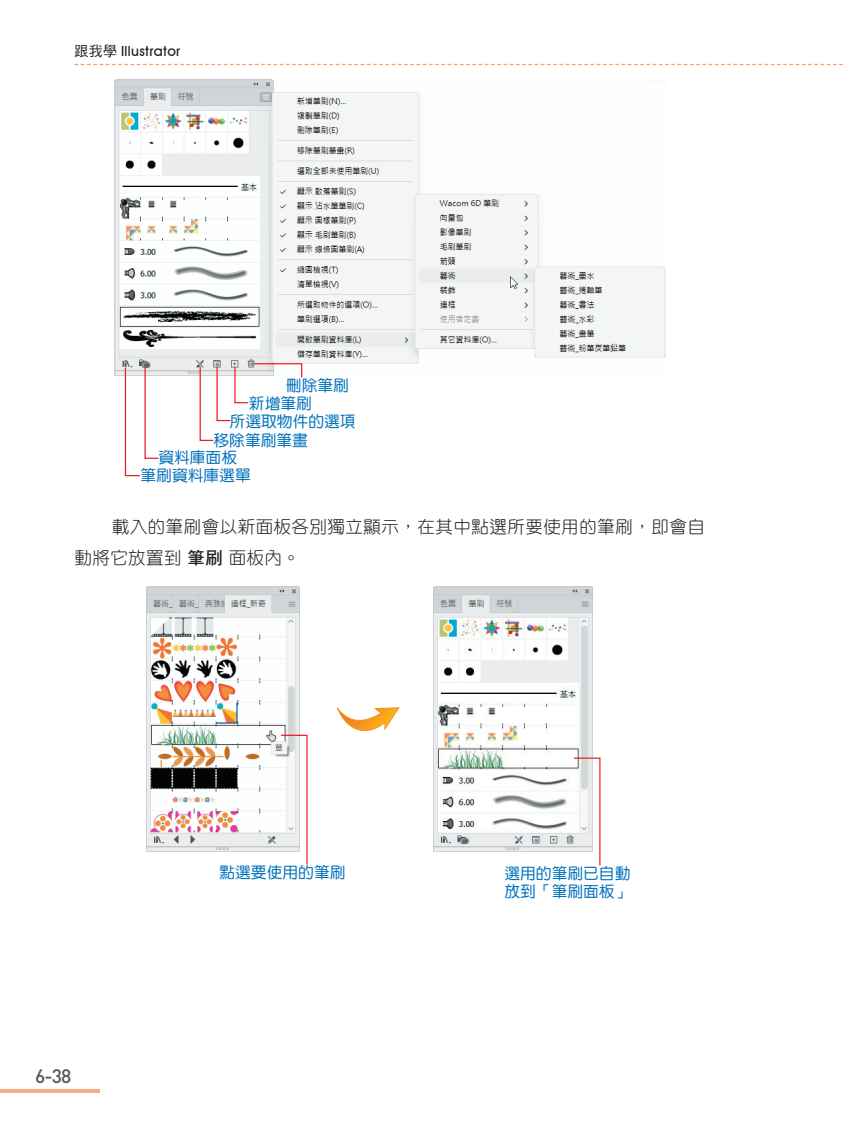
<style>
.page{position:relative;width:844px;height:1141px;background:#fff}
.page>*{position:absolute;margin:0;border:0;box-sizing:border-box;transform-origin:0 0}
.t1{font:500 19.25px "DIN Pro";color:#57585a}
.t2{font:17.5px/31.5px "DF Yuan Std W3";letter-spacing:.025em;color:#231f20}
.t3{font:15.75px/17.5px "DF Yuan Std W5";color:#0072bc}
.t4{font:500 14px "Avant Garde IT Cby BT";letter-spacing:.025em;color:#231f20}
.s1{font-family:"DF Hei Std W5";font-weight:400}
.s2{font-family:"DF Hei Std W7"}
</style>
<div class="page">
<svg style="left:75px;top:64px;width:768px;height:1px"></svg>
<svg style="left:0;top:1089px;width:100px;height:4px"></svg>
<img style="left:114px;top:79px;width:551px;height:296px">
<svg style="left:199px;top:362px;width:104px;height:79px"></svg>
<svg style="left:124px;top:366px;width:35px;height:111px"></svg>
<img style="left:147px;top:587px;width:152px;height:265px">
<img style="left:433px;top:587px;width:159px;height:265px">
<svg style="left:280px;top:734px;width:28px;height:131px"></svg>
<svg style="left:572px;top:757px;width:29px;height:109px"></svg>
<svg style="left:337px;top:707px;width:62px;height:25px"></svg>
<p class="t4" style="left:74px;top:43px;width:107px"><span class="s1">跟我學</span> Illustrator</p>
<p class="t3" style="left:286px;top:376px;width:64px">刪除筆刷</p>
<p class="t3" style="left:249px;top:394px;width:64px">新增筆刷</p>
<p class="t3" style="left:229px;top:412px;width:127px">所選取物件的選項</p>
<p class="t3" style="left:213px;top:431px;width:96px">移除筆刷筆畫</p>
<p class="t3" style="left:158px;top:449px;width:80px">資料庫面板</p>
<p class="t3" style="left:140px;top:467px;width:112px">筆刷資料庫選單</p>
<p class="t2" style="left:74px;top:511px;width:631px;text-indent:37px">載入的筆刷會以新面板各別獨立顯示，在其中點選所要使用的筆刷，即會自動將它放置到<span class="s2">筆刷</span>面板內。</p>
<p class="t1" style="left:35px;top:1063px;width:38px">6-38</p>
<p class="t3" style="left:219px;top:864px;width:127px">點選要使用的筆刷</p>
<p class="t3" style="left:504px;top:865px;width:127px">選用的筆刷已自動放到「筆刷面板」</p>
</div>
